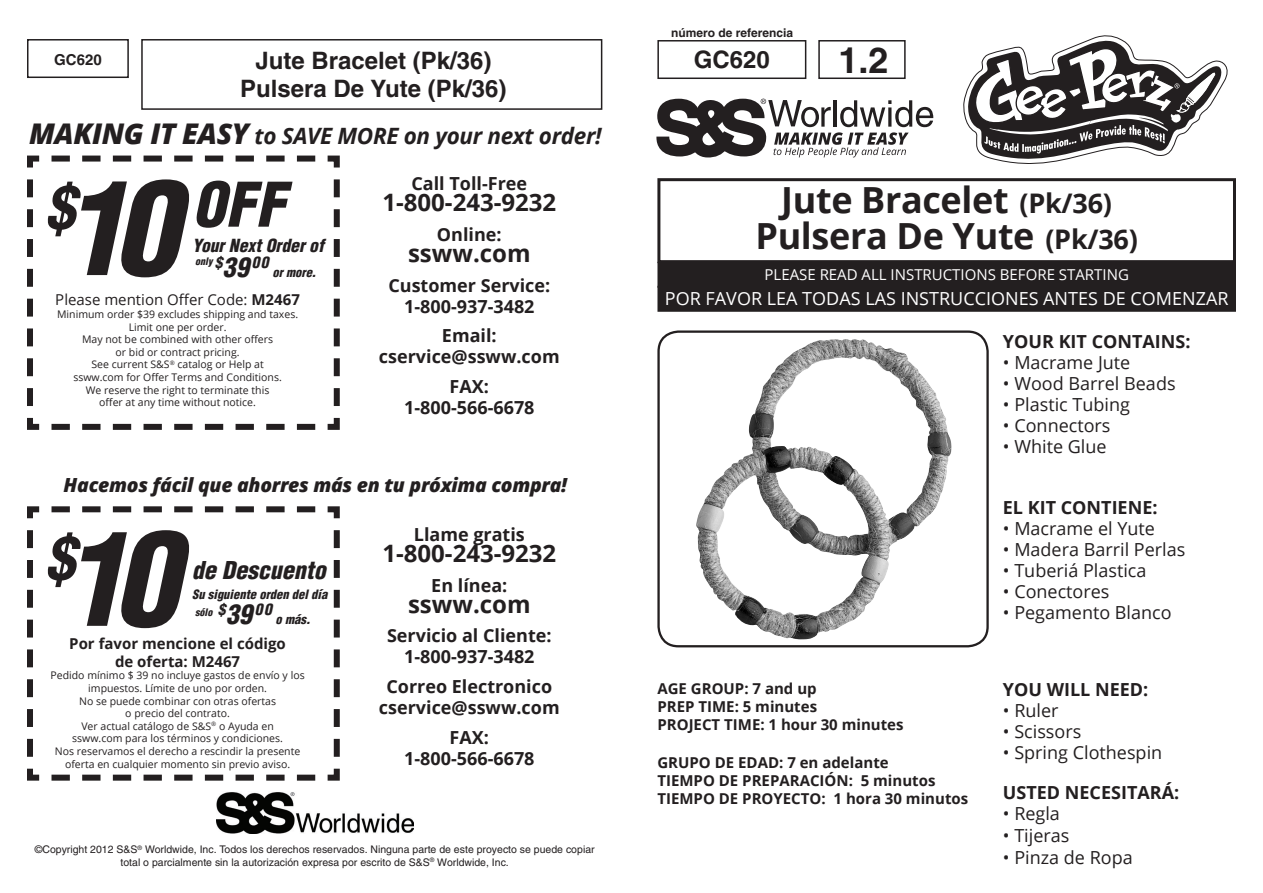
<style>
.page{position:relative;width:1263px;height:893px;background:#fff}
.page>*{position:absolute;margin:0;border:0;box-sizing:border-box;transform-origin:0 0}
.t1{font:italic 900 condensed 127.5px "Helvetica";color:#231f20}
.t2{font:italic 900 condensed 60px "Helvetica";color:#231f20}
.t3{font:700 36px "Open Sans";letter-spacing:-.01em;color:#231f20}
.t4{font:700 36px "Helvetica";color:#231f20}
.t5{font:700 24px "Helvetica";color:#231f20}
.t6{font:700 24px "Open Sans";color:#231f20}
.t7{font:italic 900 condensed 24px "Helvetica";color:#231f20}
.t8{font:italic 700 22.5px "Open Sans";letter-spacing:-.015em;color:#231f20}
.t9{font:italic 800 19.35px "Open Sans";letter-spacing:-.015em;color:#231f20}
.t10{font:700 18px/21px "Open Sans";color:#231f20;text-align:center}
.t11{font:18px "Open Sans";color:#231f20}
.t12{font:18px "Open Sans";color:#fff}
.t13{font:italic 900 condensed 17.7px "Helvetica";color:#231f20}
.t14{font:italic 900 condensed 15.45px "Helvetica";color:#231f20}
.t15{font:700 15px/18px "Open Sans";color:#231f20;text-align:center}
.t16{font:15px "Open Sans";color:#fff}
.t17{font:15px "Open Sans";color:#231f20}
.t18{font:700 15px "Helvetica";color:#231f20}
.t19{font:italic 900 condensed 12.6px "Helvetica";color:#231f20}
.t20{font:700 12px "Helvetica";color:#231f20}
.t21{font:10.5px/12.6px "Open Sans";color:#231f20;text-align:center}
.t22{font:10.5px "Helvetica";color:#231f20}
.t23{font:italic 900 condensed 10.05px "Helvetica";color:#231f20}
.s1{font-weight:800;font-size:28.5px}
.s2{font-size:26.4px}
.s3{font-weight:700}
.s4{font-size:27px}
</style>
<div class="page">
<div style="left:27px;top:39px;width:102px;height:39px;border:2px solid #231f20"></div>
<div style="left:657px;top:40px;width:149px;height:39px;border:2px solid #231f20"></div>
<div style="left:818px;top:40px;width:88px;height:39px;border:2px solid #231f20"></div>
<div style="left:659px;top:287px;width:575px;height:23px;background:#231f20"></div>
<div style="left:657px;top:286px;width:579px;height:26px;border:3px solid #231f20"></div>
<svg style="left:656px;top:99px;width:277px;height:58px"></svg>
<img style="left:216px;top:792px;width:197px;height:42px">
<div style="left:659px;top:263px;width:575px;height:23px;background:#231f20"></div>
<div style="left:657px;top:262px;width:579px;height:26px;border:3px solid #231f20"></div>
<img style="left:696px;top:339px;width:244px;height:301px">
<div style="left:657px;top:330px;width:332px;height:317px;border:2px solid #231f20;border-radius:20px"></div>
<svg style="left:27px;top:506px;width:313px;height:275px"></svg>
<svg style="left:27px;top:155px;width:313px;height:275px"></svg>
<div style="left:657px;top:178px;width:579px;height:85px;border:3px solid #231f20"></div>
<div style="left:141px;top:39px;width:461px;height:71px;border:2px solid #231f20"></div>
<svg style="left:963px;top:35px;width:264px;height:129px"></svg>
<p class="t18" style="left:54px;top:51px;width:49px">GC620</p>
<p class="t5" style="left:255px;top:46px;width:238px">Jute Bracelet (Pk/36)</p>
<p class="t5" style="left:240px;top:74px;width:268px">Pulsera De Yute (Pk/36)</p>
<p class="t8" style="left:29px;top:120px;width:574px"><span class="s1">MAKING IT EASY</span> to SAVE MORE on your next order!</p>
<p class="t1" style="left:63px;top:149px;width:116px">10</p>
<p class="t10" style="left:411px;top:173px;width:117px">Call Toll-Free</p>
<p class="t2" style="left:192px;top:167px;width:95px">OFF</p>
<p class="t2" style="left:45px;top:169px;width:31px">$</p>
<p class="t6" style="left:382px;top:186px;width:175px">1-800-243-9232</p>
<p class="t10" style="left:437px;top:224px;width:66px">Online:</p>
<p class="t6" style="left:408px;top:236px;width:124px">ssww.com</p>
<p class="t10" style="left:388px;top:274px;width:163px">Customer Service:<br>1-800-937-3482</p>
<p class="t10" style="left:379px;top:325px;width:182px">Email: cservice@ssww.com</p>
<p class="t10" style="left:404px;top:375px;width:132px">FAX:<br>1-800-566-6678</p>
<p class="t13" style="left:192px;top:235px;width:133px">Your Next Order of</p>
<p class="t14" style="left:215px;top:253px;width:55px">$<span class="s2">39</span>00</p>
<p class="t23" style="left:195px;top:255px;width:19px">only</p>
<p class="t19" style="left:272px;top:265px;width:45px">or more.</p>
<p class="t17" style="left:55px;top:290px;width:246px">Please mention Offer Code: <span class="s3">M2467</span></p>
<p class="t21" style="left:57px;top:308px;width:242px">Minimum order $39 excludes shipping and taxes.<br>Limit one per order.</p>
<p class="t21" style="left:82px;top:333px;width:193px">May not be combined with other offers or bid or contract pricing.</p>
<p class="t21" style="left:73px;top:358px;width:210px">See current S&amp;S<sup>®</sup> catalog or Help at ssww.com for Offer Terms and Conditions.</p>
<p class="t21" style="left:86px;top:383px;width:185px">We reserve the right to terminate this offer at any time without notice.</p>
<p class="t9" style="left:64px;top:470px;width:505px">Hacemos fácil que ahorres más en tu próxima compra!</p>
<p class="t1" style="left:63px;top:500px;width:116px">10</p>
<p class="t10" style="left:414px;top:524px;width:112px">Llame gratis</p>
<p class="t2" style="left:45px;top:520px;width:31px">$</p>
<p class="t6" style="left:382px;top:536px;width:175px">1-800-243-9232</p>
<p class="t10" style="left:431px;top:574px;width:78px">En línea:</p>
<p class="t6" style="left:408px;top:587px;width:124px">ssww.com</p>
<p class="t10" style="left:387px;top:625px;width:166px">Servicio al Cliente:<br>1-800-937-3482</p>
<p class="t10" style="left:379px;top:676px;width:182px">Correo Electronico cservice@ssww.com</p>
<p class="t10" style="left:404px;top:726px;width:132px">FAX:<br>1-800-566-6678</p>
<p class="t7" style="left:192px;top:555px;width:135px">de Descuento</p>
<p class="t19" style="left:192px;top:586px;width:137px">Su siguiente orden del día</p>
<p class="t14" style="left:218px;top:600px;width:55px">$<span class="s2">39</span>00</p>
<p class="t19" style="left:276px;top:611px;width:36px">o más.</p>
<p class="t23" style="left:195px;top:606px;width:19px">sólo</p>
<p class="t15" style="left:69px;top:634px;width:218px">Por favor mencione el código de oferta: M2467</p>
<p class="t21" style="left:51px;top:669px;width:256px">Pedido mínimo $ 39 no incluye gastos de envío y los impuestos. Límite de uno por orden.</p>
<p class="t21" style="left:79px;top:694px;width:199px">No se puede combinar con otras ofertas</p>
<p class="t21" style="left:125px;top:707px;width:106px">o precio del contrato.</p>
<p class="t21" style="left:81px;top:719px;width:194px">Ver actual catálogo de S&amp;S<sup>®</sup> o Ayuda en</p>
<p class="t21" style="left:72px;top:732px;width:212px">ssww.com para los términos y condiciones.</p>
<p class="t21" style="left:55px;top:744px;width:247px">Nos reservamos el derecho a rescindir la presente</p>
<p class="t21" style="left:65px;top:757px;width:227px">oferta en cualquier momento sin previo aviso.</p>
<p class="t22" style="left:35px;top:843px;width:561px">©Copyright 2012 S&amp;S<sup>®</sup> Worldwide, Inc. Todos los derechos reservados. Ninguna parte de este proyecto se puede copiar</p>
<p class="t22" style="left:121px;top:856px;width:390px">total o parcialmente sin la autorización expresa por escrito de S&amp;S<sup>®</sup> Worldwide, Inc.</p>
<p class="t20" style="left:671px;top:25px;width:124px">número de referencia</p>
<p class="t5" style="left:694px;top:45px;width:78px">GC620</p>
<p class="t4" style="left:838px;top:38px;width:52px">1.2</p>
<p class="t3" style="left:781px;top:174px;width:332px">Jute Bracelet <span class="s4">(Pk/36)</span></p>
<p class="t3" style="left:755px;top:210px;width:384px">Pulsera De Yute <span class="s4">(Pk/36)</span></p>
<p class="t16" style="left:764px;top:265px;width:366px">PLEASE READ ALL INSTRUCTIONS BEFORE STARTING</p>
<p class="t12" style="left:665px;top:287px;width:565px">POR FAVOR LEA TODAS LAS INSTRUCCIONES ANTES DE COMENZAR</p>
<p class="t10" style="left:1003px;top:330px;width:189px">YOUR KIT CONTAINS:</p>
<p class="t11" style="left:1003px;top:350px;width:129px">• Macrame Jute</p>
<p class="t11" style="left:1003px;top:371px;width:174px">• Wood Barrel Beads</p>
<p class="t11" style="left:1003px;top:392px;width:129px">• Plastic Tubing</p>
<p class="t11" style="left:1003px;top:413px;width:109px">• Connectors</p>
<p class="t11" style="left:1003px;top:434px;width:105px">• White Glue</p>
<p class="t10" style="left:1003px;top:496px;width:156px">EL KIT CONTIENE:</p>
<p class="t11" style="left:1003px;top:516px;width:154px">• Macrame el Yute</p>
<p class="t11" style="left:1003px;top:537px;width:184px">• Madera Barril Perlas</p>
<p class="t11" style="left:1003px;top:558px;width:145px">• Tuberiá Plastica</p>
<p class="t11" style="left:1003px;top:579px;width:108px">• Conectores</p>
<p class="t11" style="left:1003px;top:600px;width:170px">• Pegamento Blanco</p>
<p class="t15" style="left:657px;top:679px;width:161px">AGE GROUP: 7 and up</p>
<p class="t15" style="left:657px;top:697px;width:161px">PREP TIME: 5 minutes</p>
<p class="t15" style="left:657px;top:715px;width:248px">PROJECT TIME: 1 hour 30 minutes</p>
<p class="t10" style="left:1003px;top:679px;width:147px">YOU WILL NEED:</p>
<p class="t11" style="left:1003px;top:698px;width:57px">• Ruler</p>
<p class="t11" style="left:1003px;top:719px;width:80px">• Scissors</p>
<p class="t11" style="left:1003px;top:740px;width:161px">• Spring Clothespin</p>
<p class="t15" style="left:657px;top:753px;width:233px">GRUPO DE EDAD: 7 en adelante</p>
<p class="t15" style="left:657px;top:771px;width:280px">TIEMPO DE PREPARACIÓN: 5 minutos</p>
<p class="t15" style="left:657px;top:789px;width:312px">TIEMPO DE PROYECTO: 1 hora 30 minutos</p>
<p class="t10" style="left:1003px;top:781px;width:178px">USTED NECESITARÁ:</p>
<p class="t11" style="left:1003px;top:801px;width:59px">• Regla</p>
<p class="t11" style="left:1003px;top:823px;width:68px">• Tijeras</p>
<p class="t11" style="left:1003px;top:845px;width:131px">• Pinza de Ropa</p>
</div>
